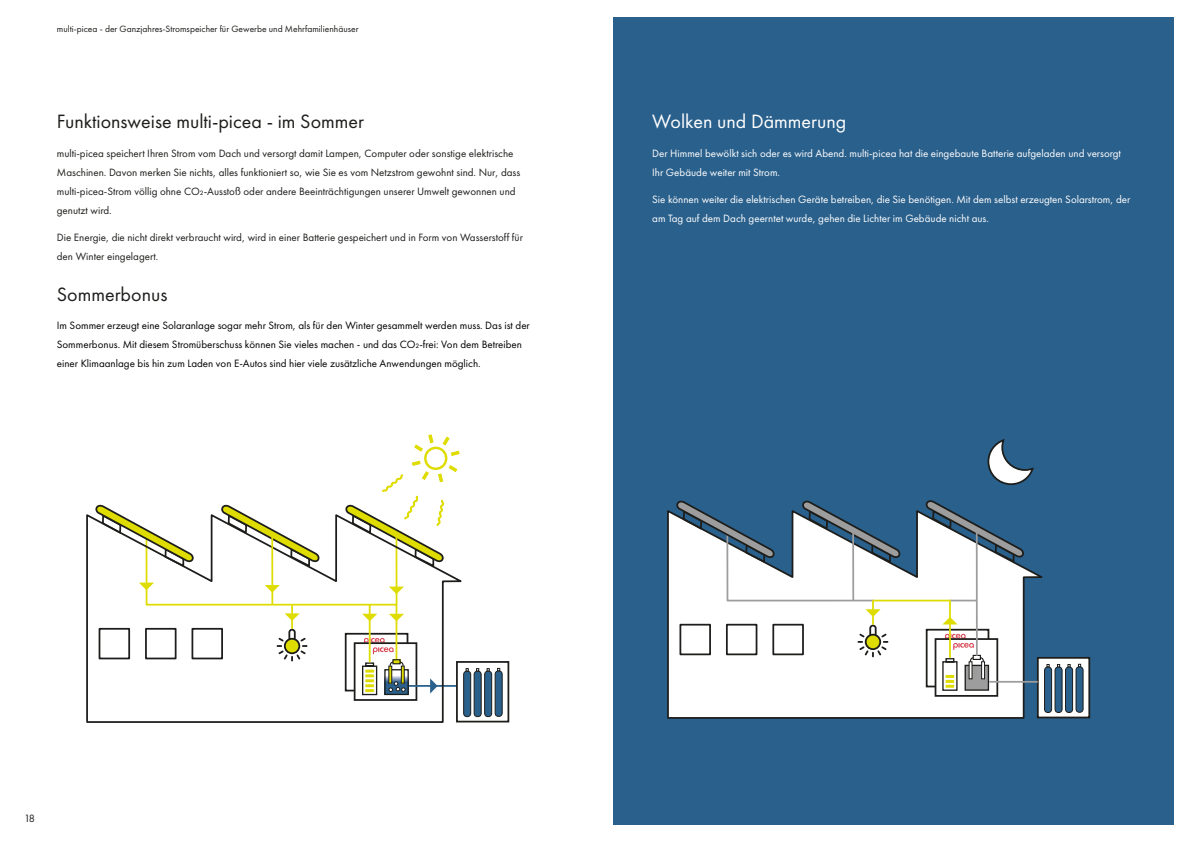
<style>
.page{position:relative;width:1191px;height:842px;background:#fff}
.page>*{position:absolute;margin:0;border:0;box-sizing:border-box;transform-origin:0 0}
.t1{font:20px "Futura PT";color:#1d1d1b}
.t2{font:20px "Futura PT";color:#fff}
.t3{font:11px/19px "Futura PT";color:#1d1d1b}
.t4{font:11px/19px "Futura PT";color:#fff}
.t5{font:11px/19px "Futura PT";color:#000}
.t6{font:9.5px "Futura PT";color:#1d1d1b}
</style>
<div class="page">
<div style="left:456px;top:661px;width:53px;height:61px;border:2px solid #1d1d1b"></div>
<svg style="left:86px;top:514px;width:376px;height:209px"></svg>
<svg style="left:94px;top:434px;width:409px;height:283px"></svg>
<div style="left:613px;top:17px;width:560px;height:807px;background:#2a608c"></div>
<svg style="left:667px;top:510px;width:376px;height:209px"></svg>
<svg style="left:987px;top:439px;width:47px;height:46px"></svg>
<div style="left:1037px;top:658px;width:52px;height:59px;background:#fff"></div>
<div style="left:1037px;top:657px;width:53px;height:61px;border:2px solid #1d1d1b"></div>
<svg style="left:1044px;top:663px;width:40px;height:50px"></svg>
<hr style="left:989px;top:681px;width:48px;height:2px;background:#9d9d9d">
<svg style="left:675px;top:500px;width:351px;height:198px"></svg>
<p class="t6" style="left:57px;top:23px;width:303px">multi-picea - der Ganzjahres-Stromspeicher für Gewerbe und Mehrfamilienhäuser</p>
<h1 class="t1" style="left:57px;top:110px;width:309px">Funktionsweise multi-picea - im Sommer</h1>
<p class="t3" style="left:57px;top:144px;width:465px">multi-picea speichert Ihren Strom vom Dach und versorgt damit Lampen, Computer oder sonstige elektrische Maschinen. Davon merken Sie nichts, alles funktioniert so, wie Sie es vom Netzstrom gewohnt sind. Nur, dass multi-picea-Strom völlig ohne CO₂-Ausstoß oder andere Beeinträchtigungen unserer Umwelt gewonnen und genutzt wird.</p>
<p class="t3" style="left:57px;top:228px;width:467px">Die Energie, die nicht direkt verbraucht wird, wird in einer Batterie gespeichert und in Form von Wasserstoff für den Winter eingelagert.</p>
<h1 class="t1" style="left:57px;top:282px;width:112px">Sommerbonus</h1>
<p class="t5" style="left:57px;top:316px;width:474px">Im Sommer erzeugt eine Solaranlage sogar mehr Strom, als für den Winter gesammelt werden muss. Das ist der<br>Sommerbonus. Mit diesem Stromüberschuss können Sie vieles machen - und das CO₂-frei: Von dem Betreiben einer Klimaanlage bis hin zum Laden von E-Autos sind hier viele zusätzliche Anwendungen möglich.</p>
<h1 class="t2" style="left:652px;top:110px;width:196px">Wolken und Dämmerung</h1>
<p class="t4" style="left:652px;top:144px;width:470px">Der Himmel bewölkt sich oder es wird Abend. multi-picea hat die eingebaute Batterie aufgeladen und versorgt<br>Ihr Gebäude weiter mit Strom.</p>
<p class="t4" style="left:652px;top:190px;width:480px">Sie können weiter die elektrischen Geräte betreiben, die Sie benötigen. Mit dem selbst erzeugten Solarstrom, der am Tag auf dem Dach geerntet wurde, gehen die Lichter im Gebäude nicht aus.</p>
<p class="t3" style="left:24px;top:809px;width:13px">18</p>
</div>
